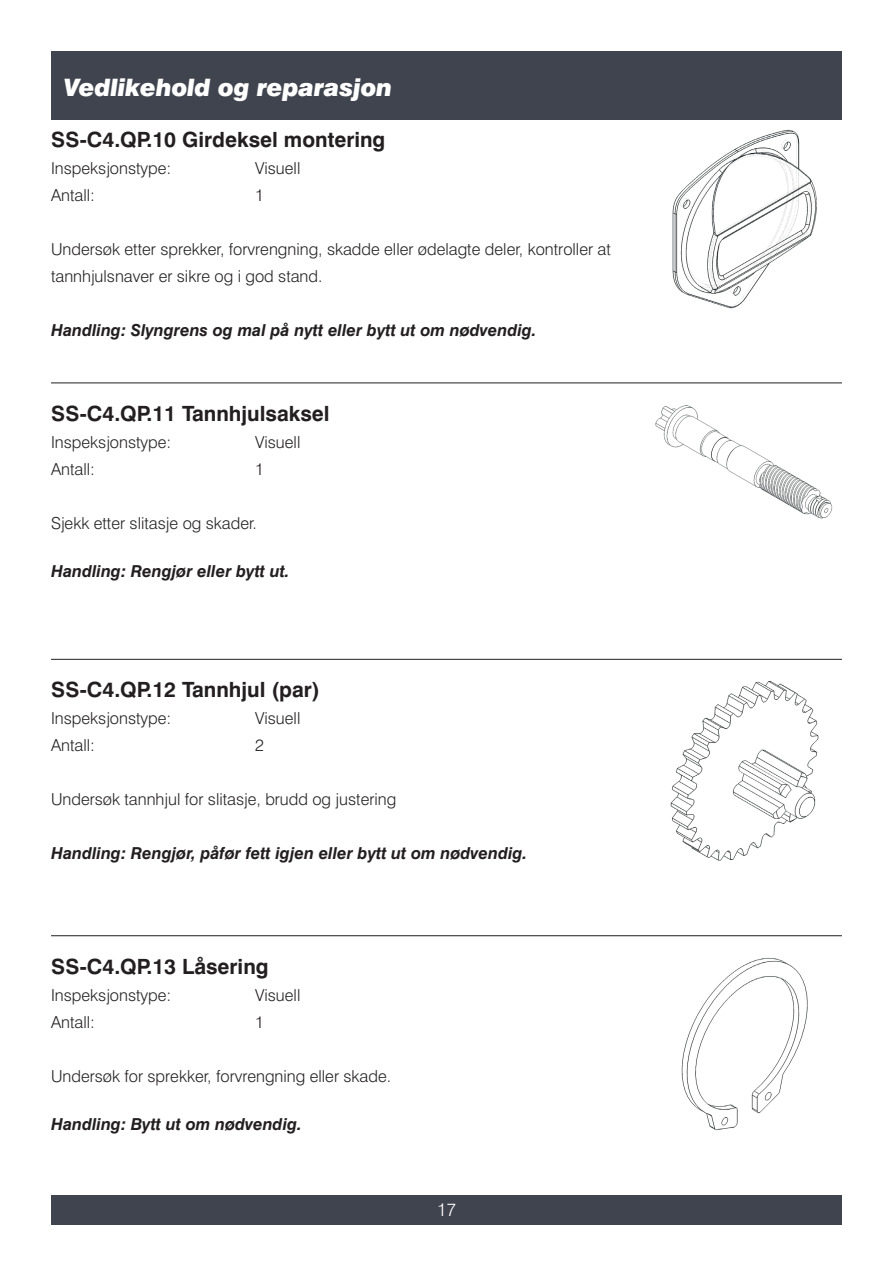
<style>
.page{position:relative;width:893px;height:1263px;background:#fff}
.page>*{position:absolute;margin:0;border:0;box-sizing:border-box;transform-origin:0 0}
.t1{font:italic 900 24px "Swiss 721 BT";letter-spacing:-.01em;color:#fff}
.t2{font:700 21px "Swiss 721 BT";color:#231f20}
.t3{font:300 18px "Swiss 721 BT";color:#fff}
.t4{font:300 16.5px/27px "Swiss 721 BT";color:#231f20}
.t5{font:italic 700 16.5px "Swiss 721 BT";color:#231f20}
</style>
<div class="page">
<div style="left:51px;top:51px;width:791px;height:68px;background:#40444e"></div>
<div style="left:51px;top:1195px;width:791px;height:30px;background:#40444e"></div>
<hr style="left:51px;top:383px;width:791px;height:1px;background:#231f20">
<hr style="left:51px;top:659px;width:791px;height:1px;background:#231f20">
<hr style="left:51px;top:935px;width:791px;height:1px;background:#231f20">
<img style="left:672px;top:129px;width:145px;height:180px">
<img style="left:655px;top:405px;width:178px;height:114px">
<img style="left:670px;top:681px;width:149px;height:180px">
<img style="left:681px;top:957px;width:127px;height:174px">
<h1 class="t1" style="left:64px;top:72px;width:330px">Vedlikehold og reparasjon</h1>
<p class="t2" style="left:51px;top:126px;width:336px">SS-C4.QP.10 Girdeksel montering</p>
<p class="t4" style="left:51px;top:154px;width:122px">Inspeksjonstype:</p>
<p class="t4" style="left:255px;top:154px;width:47px">Visuell</p>
<p class="t4" style="left:51px;top:181px;width:45px">Antall:</p>
<p class="t4" style="left:255px;top:181px;width:10px">1</p>
<p class="t4" style="left:51px;top:235px;width:561px">Undersøk etter sprekker, forvrengning, skadde eller ødelagte deler, kontroller at tannhjulsnaver er sikre og i god stand.</p>
<p class="t5" style="left:51px;top:320px;width:487px">Handling: Slyngrens og mal på nytt eller bytt ut om nødvendig.</p>
<p class="t2" style="left:51px;top:401px;width:280px">SS-C4.QP.11 Tannhjulsaksel</p>
<p class="t4" style="left:51px;top:428px;width:122px">Inspeksjonstype:</p>
<p class="t4" style="left:255px;top:428px;width:47px">Visuell</p>
<p class="t4" style="left:51px;top:455px;width:45px">Antall:</p>
<p class="t4" style="left:255px;top:455px;width:10px">1</p>
<p class="t4" style="left:51px;top:509px;width:207px">Sjekk etter slitasje og skader.</p>
<p class="t5" style="left:51px;top:561px;width:240px">Handling: Rengjør eller bytt ut.</p>
<p class="t2" style="left:51px;top:677px;width:270px">SS-C4.QP.12 Tannhjul (par)</p>
<p class="t4" style="left:51px;top:705px;width:122px">Inspeksjonstype:</p>
<p class="t4" style="left:255px;top:705px;width:47px">Visuell</p>
<p class="t4" style="left:51px;top:732px;width:45px">Antall:</p>
<p class="t4" style="left:255px;top:732px;width:10px">2</p>
<p class="t4" style="left:51px;top:786px;width:347px">Undersøk tannhjul for slitasje, brudd og justering</p>
<p class="t5" style="left:51px;top:843px;width:478px">Handling: Rengjør, påfør fett igjen eller bytt ut om nødvendig.</p>
<p class="t2" style="left:51px;top:953px;width:219px">SS-C4.QP.13 Låsering</p>
<p class="t4" style="left:51px;top:981px;width:122px">Inspeksjonstype:</p>
<p class="t4" style="left:255px;top:981px;width:47px">Visuell</p>
<p class="t4" style="left:51px;top:1008px;width:45px">Antall:</p>
<p class="t4" style="left:255px;top:1008px;width:10px">1</p>
<p class="t4" style="left:51px;top:1062px;width:342px">Undersøk for sprekker, forvrengning eller skade.</p>
<p class="t5" style="left:51px;top:1114px;width:252px">Handling: Bytt ut om nødvendig.</p>
<p class="t3" style="left:437px;top:1198px;width:20px">17</p>
</div>
